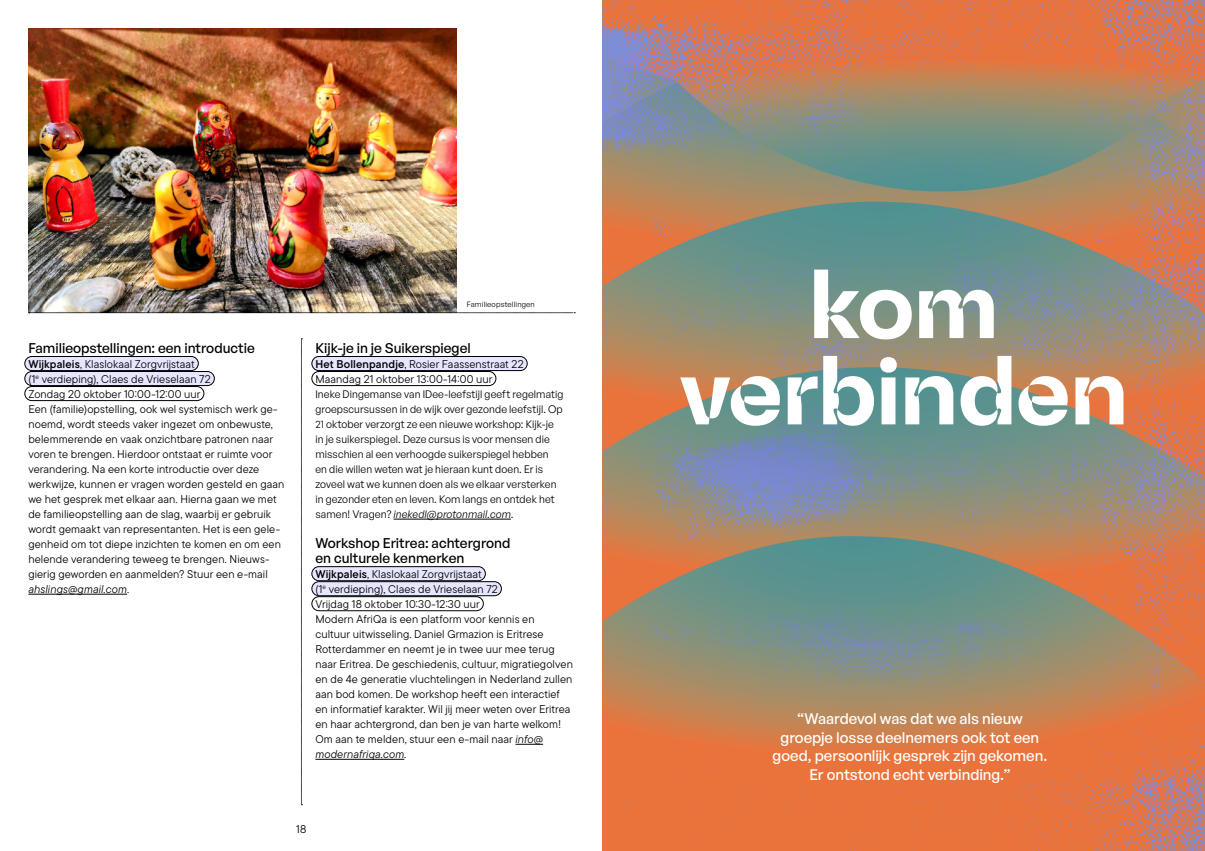
<style>
.page{position:relative;width:1205px;height:851px;background:#fff}
.page>*{position:absolute;margin:0;border:0;box-sizing:border-box;transform-origin:0 0}
.datum{font:700 93.75px "Na N Spaceland";letter-spacing:.005em;color:#fff}
.quote{font:500 15px/18.8px "General Sans";letter-spacing:-.005em;color:#fff;text-align:center}
.Kopje{font:500 13.75px/15px "General Sans";color:#000}
.plat{font:11.25px/15px "TT Commons Pro";letter-spacing:.01em;color:#000}
.Kopje-2{font:11.25px/15px "TT Commons Pro";letter-spacing:.005em;color:#000}
.plaats{font:11.25px "TT Commons Pro";letter-spacing:.005em;color:#000}
.datum-2{font:11.25px "TT Commons Pro";letter-spacing:.01em;color:#000}
.Kopje-3{font:10.62px/15px "General Sans";letter-spacing:.01em;color:#000}
.foto_credit{font:7.5px "General Sans";letter-spacing:.02em;color:#000}
.s1{font-family:"TT Commons Pro Db"}
.s2{font-style:italic}
</style>
<div class="page">
<hr style="left:602px;top:0;width:1px;height:850px;background:#000">
<img style="left:603px;top:0;width:602px;height:850px">
<div style="left:25px;top:356px;width:173px;height:14px;background:#e6e6ff;border-radius:7px"></div>
<div style="left:25px;top:356px;width:173px;height:14px;border:1px solid #000;border-radius:7px"></div>
<div style="left:25px;top:371px;width:189px;height:14px;background:#e6e6ff;border-radius:7px"></div>
<div style="left:25px;top:371px;width:189px;height:14px;border:1px solid #000;border-radius:7px"></div>
<div style="left:25px;top:386px;width:179px;height:14px;border:1px solid #000;border-radius:7px"></div>
<hr style="left:28px;top:594px;width:99px;height:1px;background:#000">
<img style="left:28px;top:28px;width:429px;height:285px">
<svg style="left:29px;top:312px;width:546px;height:1px"></svg>
<div style="left:312px;top:356px;width:215px;height:14px;background:#e6e6ff;border-radius:7px"></div>
<div style="left:312px;top:356px;width:215px;height:14px;border:1px solid #000;border-radius:7px"></div>
<div style="left:312px;top:371px;width:184px;height:14px;border:1px solid #000;border-radius:7px"></div>
<hr style="left:394px;top:519px;width:117px;height:1px;background:#000">
<div style="left:312px;top:566px;width:173px;height:14px;background:#e6e6ff;border-radius:7px"></div>
<div style="left:312px;top:566px;width:173px;height:14px;border:1px solid #000;border-radius:7px"></div>
<div style="left:312px;top:581px;width:189px;height:14px;background:#e6e6ff;border-radius:7px"></div>
<div style="left:312px;top:581px;width:189px;height:14px;border:1px solid #000;border-radius:7px"></div>
<div style="left:312px;top:596px;width:171px;height:14px;border:1px solid #000;border-radius:7px"></div>
<svg style="left:515px;top:744px;width:28px;height:1px"></svg>
<hr style="left:315px;top:759px;width:89px;height:1px;background:#000">
<svg style="left:301px;top:338px;width:1px;height:467px"></svg>
<p class="Kopje" style="left:28px;top:340px;width:228px">Familieopstellingen: een introductie</p>
<p class="plaats" style="left:28px;top:356px;width:168px"><span class="s1">Wijkpaleis</span>, Klaslokaal Zorgvrijstaat</p>
<p class="plaats" style="left:28px;top:371px;width:184px">(1<sup>e</sup> verdieping), Claes de Vrieselaan 72</p>
<p class="datum-2" style="left:28px;top:386px;width:173px">Zondag 20 oktober 10:00-12:00 uur</p>
<p class="plat" style="left:28px;top:401px;width:257px">Een (familie)opstelling, ook wel systemisch werk ge&shy;noemd, wordt steeds vaker ingezet om onbewuste, belemmerende en vaak onzichtbare patronen naar voren te brengen. Hierdoor ontstaat er ruimte voor verandering. Na een korte introductie over deze werkwijze, kunnen er vragen worden gesteld en gaan we het gesprek met elkaar aan. Hierna gaan we met de familieopstelling aan de slag, waarbij er gebruik wordt gemaakt van representanten. Het is een gele&shy;genheid om tot diepe inzichten te komen en om een helende verandering teweeg te brengen. Nieuws&shy;gierig geworden en aanmelden? Stuur een e-mail <span class="s2">ahslings@gmail.com</span>.</p>
<p class="foto_credit" style="left:467px;top:299px;width:69px">Familieopstellingen</p>
<p class="Kopje" style="left:315px;top:340px;width:157px">Kijk-je in je Suikerspiegel</p>
<p class="plaats" style="left:315px;top:356px;width:210px"><span class="s1">Het Bollenpandje</span>, Rosier Faassenstraat 22</p>
<p class="datum-2" style="left:315px;top:371px;width:178px">Maandag 21 oktober 13:00-14:00 uur</p>
<p class="Kopje-3" style="left:315px;top:386px;width:250px">Ineke Dingemanse van IDee-leefstijl geeft regelmatig groepscursussen in de wijk over gezonde leefstijl. Op 21 oktober verzorgt ze een nieuwe workshop: Kijk-je in je suikerspiegel. Deze cursus is voor mensen die misschien al een verhoogde suikerspiegel hebben<br>en die willen weten wat je hieraan kunt doen. Er is zoveel wat we kunnen doen als we elkaar versterken in gezonder eten en leven. Kom langs en ontdek het samen! Vragen? <span class="s2">inekedl@protonmail.com</span>.</p>
<p class="Kopje" style="left:315px;top:535px;width:197px">Workshop Eritrea: achtergrond en culturele kenmerken</p>
<p class="plaats" style="left:315px;top:566px;width:168px"><span class="s1">Wijkpaleis</span>, Klaslokaal Zorgvrijstaat</p>
<p class="plaats" style="left:315px;top:581px;width:184px">(1<sup>e</sup> verdieping), Claes de Vrieselaan 72</p>
<p class="datum-2" style="left:315px;top:596px;width:166px">Vrijdag 18 oktober 10:30-12:30 uur</p>
<p class="Kopje-2" style="left:315px;top:611px;width:259px">Modern AfriQa is een platform voor kennis en<br>cultuur uitwisseling. Daniel Grmazion is Eritrese Rotterdammer en neemt je in twee uur mee terug naar Eritrea. De geschiedenis, cultuur, migratiegolven en de 4e generatie vluchtelingen in Nederland zullen aan bod komen. De workshop heeft een interactief en informatief karakter. Wil jij meer weten over Eritrea en haar achtergrond, dan ben je van harte welkom!<br>Om aan te melden, stuur een e-mail naar <span class="s2">info@ modernafriqa.com</span>.</p>
<p class="plat" style="left:296px;top:821px;width:12px">18</p>
<p class="datum" style="left:809px;top:235px;width:190px">kom</p>
<p class="datum" style="left:680px;top:321px;width:449px">verbinden</p>
<p class="quote" style="left:772px;top:708px;width:276px">“Waardevol was dat we als nieuw groepje losse deelnemers ook tot een goed, persoonlijk gesprek zijn gekomen.<br>Er ontstond echt verbinding.”</p>
</div>
